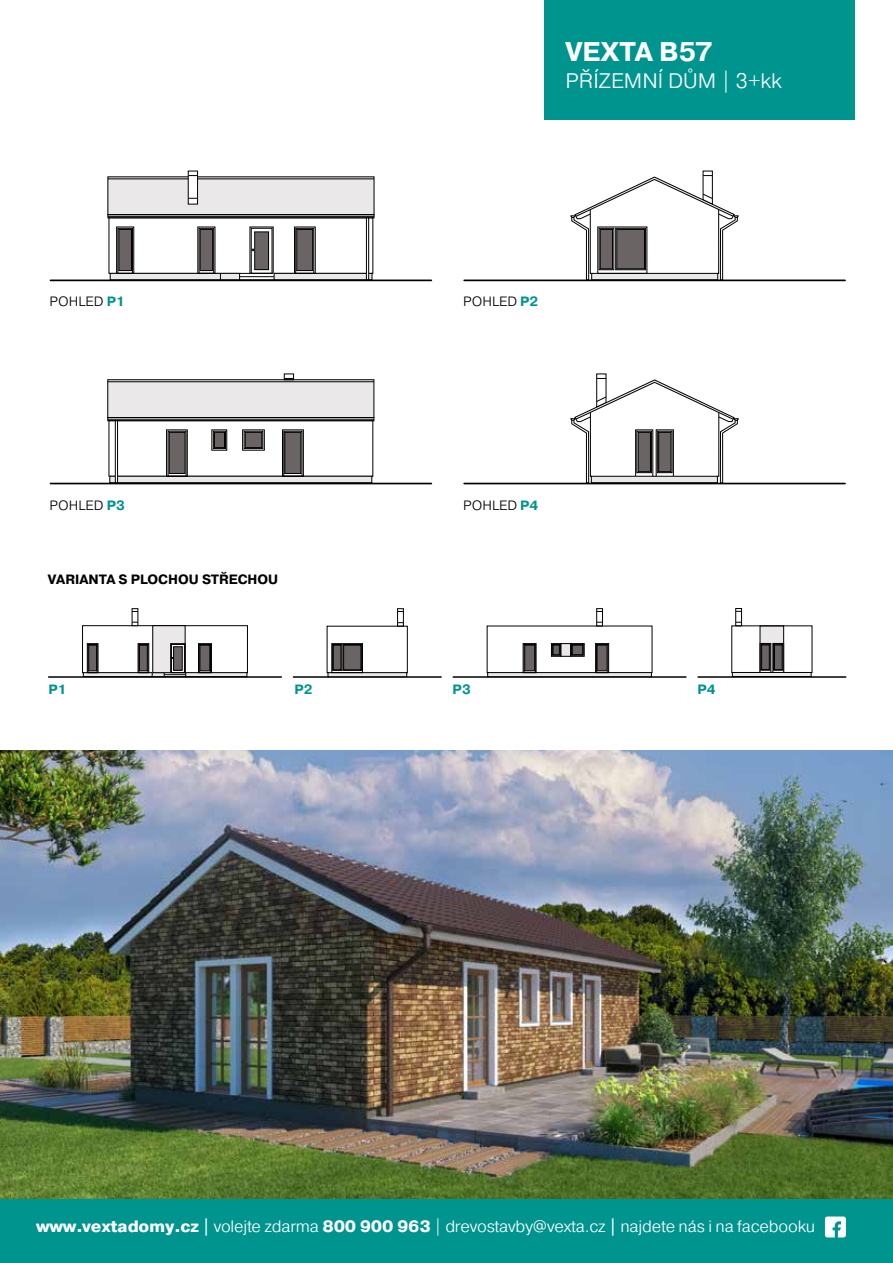
<style>
.page{position:relative;width:893px;height:1263px;background:#fff}
.page>*{position:absolute;margin:0;border:0;box-sizing:border-box;transform-origin:0 0}
.t1{font:700 27px "Pragmatica";color:#fff}
.t2{font:300 21px "Pragmatica";color:#fff}
.t3{font:300 16.5px "Pragmatica";letter-spacing:-.01em;color:#fff}
.t4{font:300 13.5px "Pragmatica";color:#000}
.t5{font:700 13.5px "Pragmatica";color:#000}
.t6{font:700 13.5px "Pragmatica";color:#00948f}
.s1{font-weight:700;color:#00948f}
.s2{font-weight:800}
</style>
<div class="page">
<img style="left:0;top:750px;width:893px;height:449px">
<div style="left:544px;top:0;width:311px;height:119px;background:#00948f"></div>
<div style="left:0;top:1199px;width:893px;height:64px;background:#00948f"></div>
<svg style="left:825px;top:1216px;width:21px;height:21px"></svg>
<svg style="left:570px;top:374px;width:168px;height:109px"></svg>
<svg style="left:570px;top:171px;width:168px;height:109px"></svg>
<div style="left:108px;top:380px;width:266px;height:37px;background:#eae8e8"></div>
<div style="left:108px;top:379px;width:266px;height:39px;border:1px solid #000"></div>
<div style="left:108px;top:417px;width:266px;height:4px;border:1px solid #000"></div>
<div style="left:109px;top:420px;width:264px;height:56px;border:1px solid #000"></div>
<div style="left:110px;top:476px;width:262px;height:7px;background:#eae8e8"></div>
<div style="left:110px;top:476px;width:262px;height:7px;border:1px solid #000"></div>
<div style="left:115px;top:420px;width:3px;height:63px;border:1px solid #000"></div>
<div style="left:282px;top:430px;width:22px;height:46px;border:1px solid #000"></div>
<div style="left:166px;top:430px;width:21px;height:46px;border:1px solid #000"></div>
<div style="left:242px;top:430px;width:22px;height:20px;border:1px solid #000"></div>
<div style="left:284px;top:431px;width:18px;height:45px;border:1px solid #000"></div>
<div style="left:213px;top:431px;width:13px;height:18px;border:1px solid #000"></div>
<div style="left:244px;top:431px;width:19px;height:18px;border:1px solid #000"></div>
<div style="left:285px;top:432px;width:16px;height:41px;background:#6b6465"></div>
<div style="left:285px;top:432px;width:16px;height:42px;border:1px solid #000"></div>
<div style="left:169px;top:432px;width:16px;height:41px;background:#6b6465"></div>
<div style="left:169px;top:432px;width:16px;height:42px;border:1px solid #000"></div>
<div style="left:214px;top:432px;width:10px;height:16px;background:#6b6465"></div>
<div style="left:214px;top:432px;width:11px;height:16px;border:1px solid #000"></div>
<div style="left:245px;top:432px;width:17px;height:16px;background:#6b6465"></div>
<div style="left:245px;top:432px;width:17px;height:16px;border:1px solid #000"></div>
<hr style="left:108px;top:381px;width:266px;height:1px;background:#000">
<hr style="left:108px;top:419px;width:266px;height:1px;background:#000">
<svg style="left:284px;top:374px;width:10px;height:6px"></svg>
<div style="left:108px;top:177px;width:266px;height:38px;background:#eae8e8"></div>
<div style="left:108px;top:214px;width:266px;height:4px;border:1px solid #000"></div>
<div style="left:274px;top:273px;width:98px;height:7px;background:#eae8e8"></div>
<div style="left:274px;top:273px;width:98px;height:7px;border:1px solid #000"></div>
<div style="left:110px;top:273px;width:130px;height:7px;background:#eae8e8"></div>
<div style="left:110px;top:273px;width:130px;height:7px;border:1px solid #000"></div>
<div style="left:366px;top:218px;width:3px;height:62px;border:1px solid #000"></div>
<div style="left:116px;top:227px;width:18px;height:47px;border:1px solid #000"></div>
<div style="left:294px;top:227px;width:21px;height:47px;border:1px solid #000"></div>
<div style="left:199px;top:228px;width:15px;height:46px;border:1px solid #000"></div>
<div style="left:118px;top:228px;width:15px;height:46px;border:1px solid #000"></div>
<div style="left:296px;top:228px;width:18px;height:46px;border:1px solid #000"></div>
<div style="left:200px;top:229px;width:13px;height:42px;background:#6b6465"></div>
<div style="left:200px;top:229px;width:13px;height:42px;border:1px solid #000"></div>
<div style="left:119px;top:229px;width:12px;height:42px;background:#6b6465"></div>
<div style="left:119px;top:229px;width:13px;height:42px;border:1px solid #000"></div>
<div style="left:297px;top:229px;width:16px;height:42px;background:#6b6465"></div>
<div style="left:297px;top:229px;width:16px;height:42px;border:1px solid #000"></div>
<hr style="left:108px;top:179px;width:266px;height:1px;background:#000">
<hr style="left:108px;top:216px;width:266px;height:1px;background:#000">
<svg style="left:188px;top:171px;width:10px;height:33px"></svg>
<hr style="left:240px;top:276px;width:34px;height:1px;background:#000">
<svg style="left:253px;top:231px;width:17px;height:40px"></svg>
<div style="left:255px;top:232px;width:14px;height:38px;background:#6b6465"></div>
<div style="left:254px;top:232px;width:15px;height:38px;border:1px solid #000"></div>
<div style="left:82px;top:625px;width:166px;height:48px;border:1px solid #000"></div>
<hr style="left:186px;top:673px;width:61px;height:4px;background:#eae8e8">
<div style="left:186px;top:672px;width:61px;height:5px;border:1px solid #000"></div>
<hr style="left:83px;top:673px;width:81px;height:4px;background:#eae8e8">
<div style="left:83px;top:672px;width:81px;height:5px;border:1px solid #000"></div>
<div style="left:153px;top:626px;width:32px;height:47px;background:#eae8e8"></div>
<div style="left:153px;top:625px;width:32px;height:48px;border:1px solid #000"></div>
<div style="left:138px;top:643px;width:11px;height:30px;border:1px solid #000"></div>
<div style="left:87px;top:643px;width:11px;height:30px;border:1px solid #000"></div>
<div style="left:198px;top:643px;width:14px;height:30px;border:1px solid #000"></div>
<div style="left:139px;top:644px;width:9px;height:29px;border:1px solid #000"></div>
<div style="left:88px;top:644px;width:9px;height:29px;border:1px solid #000"></div>
<div style="left:199px;top:644px;width:12px;height:29px;border:1px solid #000"></div>
<div style="left:139px;top:645px;width:8px;height:26px;background:#6b6465"></div>
<div style="left:139px;top:645px;width:8px;height:26px;border:1px solid #000"></div>
<div style="left:89px;top:645px;width:8px;height:26px;background:#6b6465"></div>
<div style="left:89px;top:645px;width:8px;height:26px;border:1px solid #000"></div>
<div style="left:200px;top:645px;width:10px;height:26px;background:#6b6465"></div>
<div style="left:200px;top:645px;width:10px;height:26px;border:1px solid #000"></div>
<svg style="left:132px;top:608px;width:6px;height:18px"></svg>
<svg style="left:164px;top:674px;width:22px;height:2px"></svg>
<svg style="left:173px;top:646px;width:10px;height:25px"></svg>
<div style="left:170px;top:643px;width:15px;height:30px;border:1px solid #000"></div>
<div style="left:171px;top:644px;width:14px;height:29px;border:1px solid #000"></div>
<div style="left:174px;top:647px;width:8px;height:23px;background:#6b6465"></div>
<div style="left:173px;top:646px;width:9px;height:24px;border:1px solid #000"></div>
<hr style="left:464px;top:483px;width:381px;height:1px;background:#000">
<hr style="left:698px;top:676px;width:148px;height:2px;background:#000">
<hr style="left:50px;top:280px;width:381px;height:1px;background:#000">
<hr style="left:49px;top:676px;width:232px;height:2px;background:#000">
<hr style="left:50px;top:483px;width:381px;height:1px;background:#000">
<hr style="left:453px;top:676px;width:233px;height:2px;background:#000">
<hr style="left:464px;top:280px;width:381px;height:1px;background:#000">
<hr style="left:293px;top:676px;width:148px;height:2px;background:#000">
<hr style="left:488px;top:673px;width:163px;height:4px;background:#eae8e8">
<div style="left:487px;top:672px;width:165px;height:5px;border:1px solid #000"></div>
<div style="left:561px;top:644px;width:10px;height:12px;background:#eae8e8"></div>
<div style="left:595px;top:643px;width:14px;height:30px;border:1px solid #000"></div>
<div style="left:523px;top:643px;width:13px;height:30px;border:1px solid #000"></div>
<div style="left:551px;top:643px;width:10px;height:13px;border:1px solid #000"></div>
<div style="left:570px;top:643px;width:14px;height:13px;border:1px solid #000"></div>
<div style="left:596px;top:644px;width:12px;height:29px;border:1px solid #000"></div>
<div style="left:524px;top:644px;width:11px;height:29px;border:1px solid #000"></div>
<div style="left:552px;top:644px;width:8px;height:11px;border:1px solid #000"></div>
<div style="left:571px;top:644px;width:12px;height:11px;border:1px solid #000"></div>
<div style="left:597px;top:645px;width:10px;height:26px;background:#6b6465"></div>
<div style="left:597px;top:645px;width:10px;height:26px;border:1px solid #000"></div>
<div style="left:525px;top:645px;width:10px;height:26px;background:#6b6465"></div>
<div style="left:525px;top:645px;width:10px;height:26px;border:1px solid #000"></div>
<div style="left:553px;top:645px;width:6px;height:10px;background:#6b6465"></div>
<div style="left:553px;top:645px;width:6px;height:10px;border:1px solid #000"></div>
<div style="left:572px;top:645px;width:11px;height:10px;background:#6b6465"></div>
<div style="left:572px;top:645px;width:11px;height:10px;border:1px solid #000"></div>
<svg style="left:596px;top:608px;width:7px;height:18px"></svg>
<hr style="left:328px;top:673px;width:79px;height:4px;background:#eae8e8">
<div style="left:328px;top:672px;width:79px;height:5px;border:1px solid #000"></div>
<svg style="left:327px;top:608px;width:81px;height:65px"></svg>
<hr style="left:732px;top:672px;width:79px;height:4px;background:#eae8e8">
<svg style="left:731px;top:608px;width:81px;height:65px"></svg>
<h1 class="t1" style="left:566px;top:35px;width:149px">VEXTA B57</h1>
<p class="t2" style="left:566px;top:68px;width:218px">PŘÍZEMNÍ DŮM | 3+kk</p>
<p class="t4" style="left:50px;top:293px;width:77px">POHLED <span class="s1">P1</span></p>
<p class="t4" style="left:463px;top:293px;width:77px">POHLED <span class="s1">P2</span></p>
<p class="t4" style="left:50px;top:497px;width:77px">POHLED <span class="s1">P3</span></p>
<p class="t4" style="left:463px;top:497px;width:77px">POHLED <span class="s1">P4</span></p>
<p class="t5" style="left:48px;top:570px;width:232px">VARIANTA S PLOCHOU STŘECHOU</p>
<p class="t6" style="left:49px;top:681px;width:20px">P1</p>
<p class="t6" style="left:294px;top:681px;width:20px">P2</p>
<p class="t6" style="left:453px;top:681px;width:20px">P3</p>
<p class="t6" style="left:697px;top:681px;width:20px">P4</p>
<p class="t3" style="left:36px;top:1216px;width:781px"><span class="s2">www.vextadomy.cz |</span> volejte zdarma <span class="s2">800 900 963</span> | drevostavby@vexta.cz <span class="s2">|</span> najdete nás i na facebooku</p>
</div>
